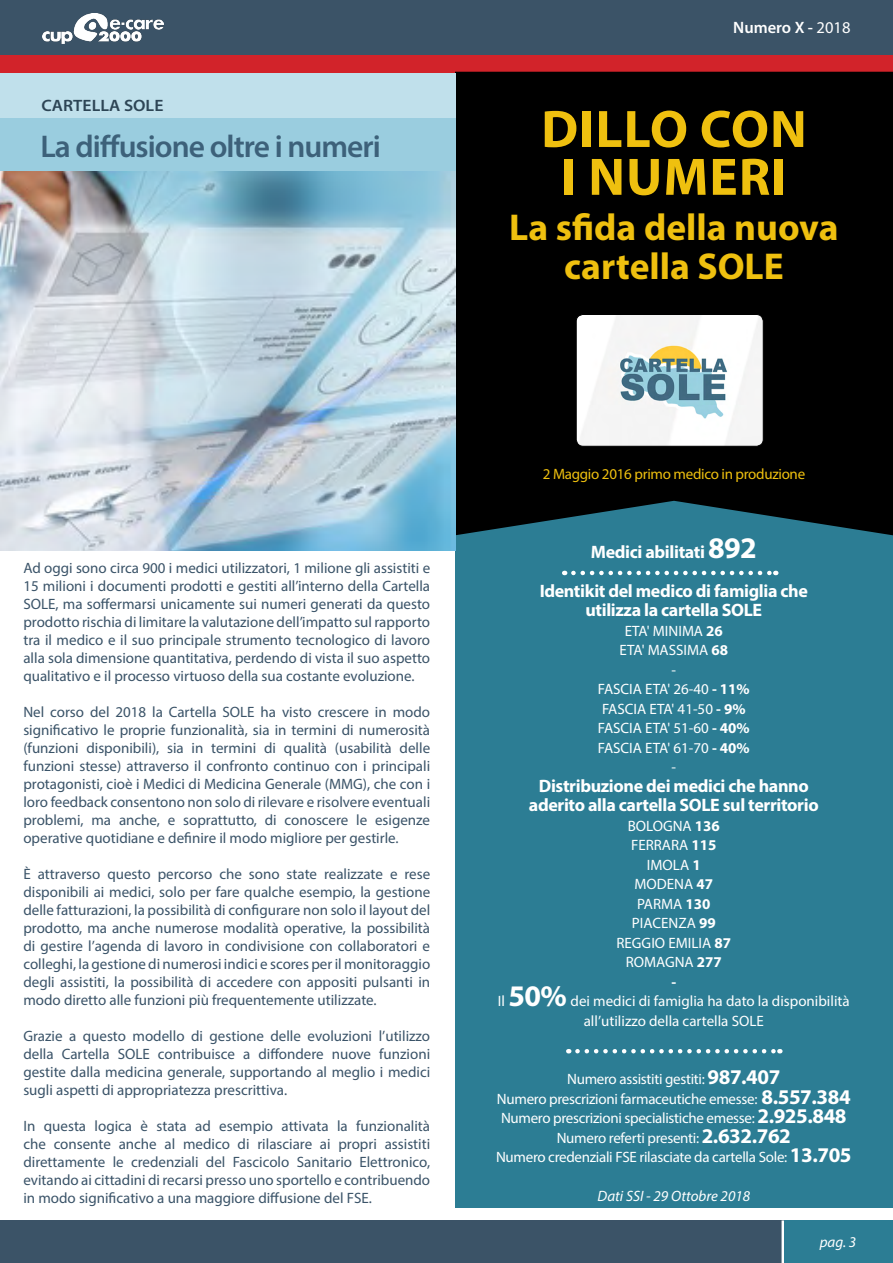
<style>
.page{position:relative;width:893px;height:1263px;background:#fff}
.page>*{position:absolute;margin:0;border:0;box-sizing:border-box;transform-origin:0 0}
.t1{font:700 53.1px/47.8px "Myriad Pro";letter-spacing:.02em;color:#efc00f;text-align:center}
.t2{font:700 37.5px/39px "Myriad Pro";color:#efc00f;text-align:center}
.t3{font:600 31.5px "Myriad Pro";letter-spacing:-.03em;color:#3d617a}
.t4{font:700 18px/39px "Myriad Pro";letter-spacing:-.02em;color:#fff;text-align:center}
.t5{font:600 16.5px "Myriad Pro";color:#fff}
.t6{font:600 16.5px "Myriad Pro";color:#2d4555;scale:1.07 1}
.t7{font:15px/18px "Myriad Pro";color:#3a5368;text-align:justify}
.t8{font:15px/19.5px "Myriad Pro";letter-spacing:-.015em;color:#fff;text-align:center}
.t9{font:15px "Myriad Pro";letter-spacing:-.02em;color:#efc00f}
.t10{font:italic 15px "Myriad Pro";color:#fff}
.s1{font-weight:400}
.s2{font-size:30px}
.s3{font-weight:700}
.s4{font-weight:700;font-size:30px}
.s5{font-weight:700;font-size:21px}
</style>
<div class="page">
<div style="left:0;top:0;width:893px;height:55px;background:#3b5367"></div>
<div style="left:0;top:1220px;width:893px;height:43px;background:#3b5367"></div>
<img style="left:43px;top:14px;width:121px;height:30px">
<hr style="left:781px;top:1220px;width:3px;height:43px;background:#fff">
<div style="left:784px;top:1220px;width:109px;height:43px;background:#2c7d94"></div>
<hr style="left:0;top:836px;width:1px;height:384px;background:#000">
<div style="left:455px;top:486px;width:438px;height:721px;background:#2c7d94"></div>
<div style="left:0;top:55px;width:893px;height:18px;background:#d2232a"></div>
<div style="left:455px;top:72px;width:438px;height:463px;background:#000"></div>
<div style="left:573px;top:311px;width:206px;height:150px;background:#000"></div>
<img style="left:578px;top:316px;width:184px;height:129px">
<div style="left:576px;top:314px;width:188px;height:133px;border:1px solid #000;border-radius:7px"></div>
<div style="left:0;top:119px;width:455px;height:56px;background:#9acddf"></div>
<div style="left:0;top:73px;width:455px;height:45px;background:#c0e0eb"></div>
<img style="left:0;top:171px;width:455px;height:380px">
<svg style="left:573px;top:571px;width:203px;height:4px"></svg>
<svg style="left:577px;top:1049px;width:203px;height:4px"></svg>
<p class="t6" style="left:41px;top:95px;width:115px">CARTELLA SOLE</p>
<h3 class="t3" style="left:40px;top:126px;width:342px">La diffusione oltre i numeri</h3>
<p class="t5" style="left:733px;top:17px;width:119px">Numero X - <span class="s1">2018</span></p>
<h1 class="t1" style="left:541px;top:103px;width:267px">DILLO CON<br>I NUMERI</h1>
<h2 class="t2" style="left:509px;top:206px;width:331px">La sfida della nuova cartella SOLE</h2>
<p class="t7" style="left:23px;top:558px;width:408px">Ad oggi sono circa 900 i medici utilizzatori, 1 milione gli assistiti e 15 milioni i documenti prodotti e gestiti all’interno della Cartella SOLE, ma soffermarsi unicamente sui numeri generati da questo prodotto rischia di limitare la valutazione dell’impatto sul rapporto tra il medico e il suo principale strumento tecnologico di lavoro alla sola dimensione quantitativa, perdendo di vista il suo aspetto qualitativo e il processo virtuoso della sua costante evoluzione.</p>
<p class="t7" style="left:23px;top:702px;width:408px">Nel corso del 2018 la Cartella SOLE ha visto crescere in modo significativo le proprie funzionalità, sia in termini di numerosità (funzioni disponibili), sia in termini di qualità (usabilità delle funzioni stesse) attraverso il confronto continuo con i principali protagonisti, cioè i Medici di Medicina Generale (MMG), che con i loro feedback consentono non solo di rilevare e risolvere eventuali problemi, ma anche, e soprattutto, di conoscere le esigenze operative quotidiane e definire il modo migliore per gestirle.</p>
<p class="t7" style="left:23px;top:864px;width:408px">È attraverso questo percorso che sono state realizzate e rese disponibili ai medici, solo per fare qualche esempio, la gestione delle fatturazioni, la possibilità di configurare non solo il layout del prodotto, ma anche numerose modalità operative, la possibilità di gestire l’agenda di lavoro in condivisione con collaboratori e colleghi, la gestione di numerosi indici e scores per il monitoraggio degli assistiti, la possibilità di accedere con appositi pulsanti in modo diretto alle funzioni più frequentemente utilizzate.</p>
<p class="t7" style="left:23px;top:1026px;width:408px">Grazie a questo modello di gestione delle evoluzioni l’utilizzo della Cartella SOLE contribuisce a diffondere nuove funzioni gestite dalla medicina generale, supportando al meglio i medici sugli aspetti di appropriatezza prescrittiva.</p>
<p class="t7" style="left:23px;top:1116px;width:408px">In questa logica è stata ad esempio attivata la funzionalità che consente anche al medico di rilasciare ai propri assistiti direttamente le credenziali del Fascicolo Sanitario Elettronico, evitando ai cittadini di recarsi presso uno sportello e contribuendo in modo significativo a una maggiore diffusione del FSE.</p>
<p class="t9" style="left:543px;top:465px;width:264px">2 Maggio 2016 primo medico in produzione</p>
<p class="t4" style="left:540px;top:531px;width:270px">Medici abilitati <span class="s2">892<br></span>Identikit del medico di famiglia che</p>
<p class="t4" style="left:585px;top:590px;width:178px">utilizza la cartella SOLE</p>
<p class="t8" style="left:598px;top:621px;width:153px">ETA' MINIMA <span class="s3">26<br></span>ETA' MASSIMA <span class="s3">68<br></span>-<br>FASCIA ETA' 26-40 <span class="s3">- 11%<br></span>FASCIA ETA' 41-50 <span class="s3">- 9%<br></span>FASCIA ETA' 51-60 <span class="s3">- 40%<br></span>FASCIA ETA' 61-70 <span class="s3">- 40% </span>-</p>
<p class="t4" style="left:529px;top:775px;width:291px;line-height:19.5px">Distribuzione dei medici che hanno aderito alla cartella SOLE sul territorio</p>
<p class="t8" style="left:498px;top:816px;width:353px">BOLOGNA <span class="s3">136<br></span>FERRARA <span class="s3">115<br></span>IMOLA <span class="s3">1<br></span>MODENA <span class="s3">47<br></span>PARMA <span class="s3">130<br></span>PIACENZA <span class="s3">99<br></span>REGGIO EMILIA <span class="s3">87<br></span>ROMAGNA <span class="s3">277<br>-<br></span>Il <span class="s4">50%</span> dei medici di famiglia ha dato la disponibilità all’utilizzo della cartella SOLE</p>
<p class="t8" style="left:496px;top:1069px;width:357px">Numero assistiti gestiti: <span class="s5">987.407<br></span>Numero prescrizioni farmaceutiche emesse: <span class="s5">8.557.384<br></span>Numero prescrizioni specialistiche emesse: <span class="s5">2.925.848<br></span>Numero referti presenti: <span class="s5">2.632.762<br></span>Numero credenziali FSE rilasciate da cartella Sole: <span class="s5">13.705</span></p>
<p class="t10" style="left:597px;top:1187px;width:154px">Dati SSI - 29 Ottobre 2018</p>
<p class="t10" style="left:820px;top:1233px;width:38px">pag. 3</p>
</div>
